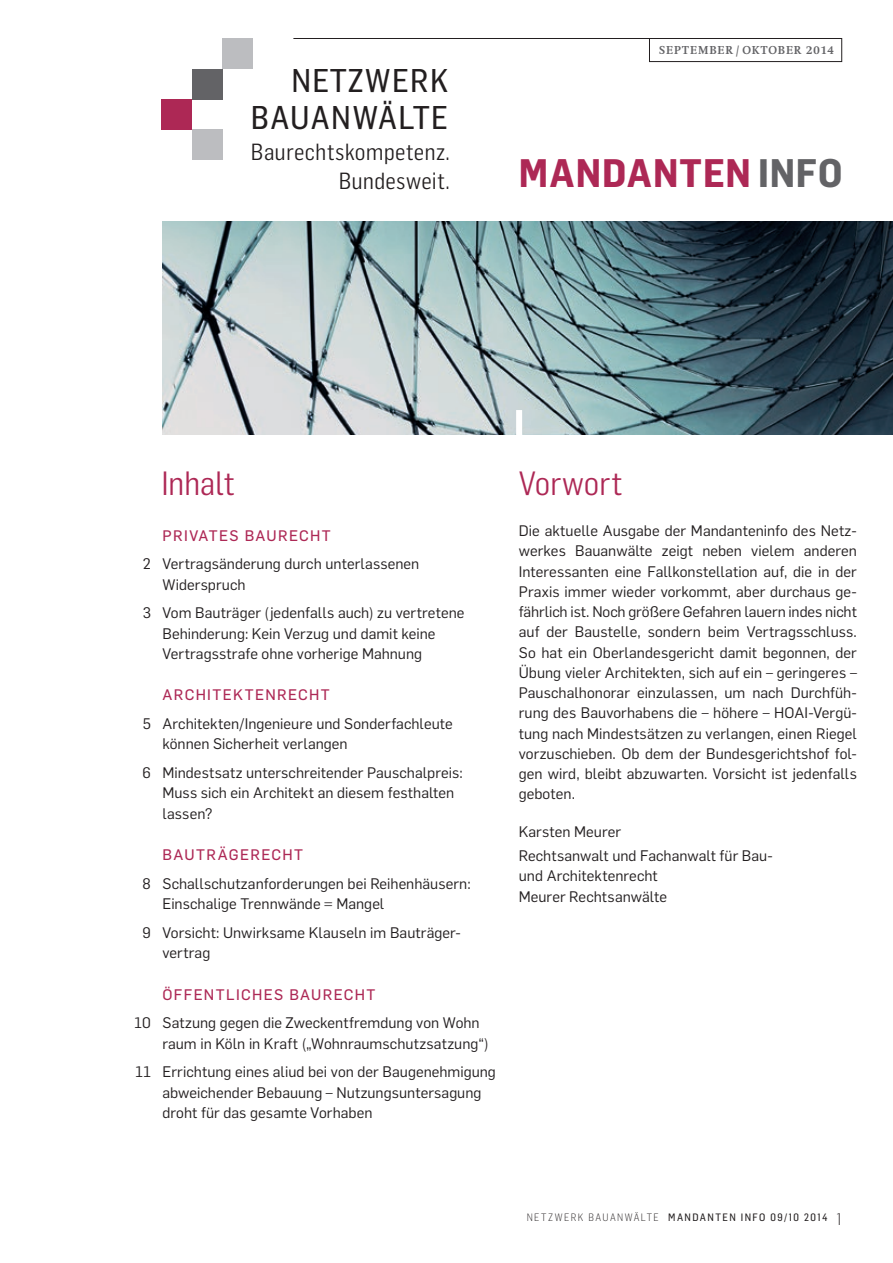
<style>
.page{position:relative;width:893px;height:1263px;background:#fff}
.page>*{position:absolute;margin:0;border:0;box-sizing:border-box;transform-origin:0 0}
.t1{font:700 39px "Flama Semicond";letter-spacing:.02em;color:#ad2855}
.t2{font:33px "Flama Semicond";letter-spacing:-.01em;color:#ad2855}
.t3{font:32.25px/36.5px "Flama Semicond Basic";letter-spacing:.04em;color:#231f20;text-align:right}
.t4{font:22.95px/28.8px "Flama Semicond";letter-spacing:.01em;color:#231f20;text-align:right}
.t5{font:15px/20.2px "Flama";letter-spacing:.005em;color:#231f20}
.t6{font:15px "Flama Basic";letter-spacing:.09em;color:#ad2855}
.t7{font:700 12px "Swift";letter-spacing:.08em;color:#636366}
.t8{font:10.5px "Flama Semicond Basic";letter-spacing:.13em;color:#231f20}
.s1{color:#636366}
.s2{font-family:"Flama Semicond";font-weight:300}
.s3{font-family:"Flama Semicond";font-weight:300;font-size:16.5px}
</style>
<div class="page">
<img style="left:162px;top:221px;width:731px;height:213px">
<div style="left:516px;top:410px;width:6px;height:112px;background:#fff"></div>
<div style="left:222px;top:39px;width:30px;height:30px;background:#bcbdc0"></div>
<div style="left:192px;top:69px;width:30px;height:30px;background:#636366"></div>
<div style="left:162px;top:99px;width:30px;height:31px;background:#ad2855"></div>
<div style="left:192px;top:130px;width:30px;height:30px;background:#bcbdc0"></div>
<svg style="left:293px;top:38px;width:549px;height:24px"></svg>
<h3 class="t3" style="left:251px;top:62px;width:199px">NETZWERK<br>BAUANWÄLTE</h3>
<h3 class="t4" style="left:251px;top:137px;width:200px">Baurechtskompetenz.<br>Bundesweit.</h3>
<p class="t7" style="left:659px;top:43px;width:176px">SEPTEMBER / OKTOBER 2014</p>
<h1 class="t1" style="left:519px;top:150px;width:325px">MANDANTEN <span class="s1">INFO</span></h1>
<h2 class="t2" style="left:162px;top:464px;width:75px">Inhalt</h2>
<p class="t6" style="left:162px;top:525px;width:170px">PRIVATES BAURECHT</p>
<p class="t5" style="left:162px;top:553px;width:258px;text-indent:-20px">2 Vertragsänderung durch unterlassenen<br>Widerspruch</p>
<p class="t5" style="left:162px;top:602px;width:304px;text-indent:-20px">3 Vom Bauträger (jedenfalls auch) zu vertretene<br>Behinderung: Kein Verzug und damit keine<br>Vertragsstrafe ohne vorherige Mahnung</p>
<p class="t6" style="left:162px;top:684px;width:169px">ARCHITEKTENRECHT</p>
<p class="t5" style="left:162px;top:713px;width:292px;text-indent:-20px">5 Architekten/Ingenieure und Sonderfachleute können Sicherheit verlangen</p>
<p class="t5" style="left:162px;top:762px;width:302px;text-indent:-20px">6 Mindestsatz unterschreitender Pauschalpreis:<br>Muss sich ein Architekt an diesem festhalten lassen?</p>
<p class="t6" style="left:162px;top:844px;width:142px">BAUTRÄGERECHT</p>
<p class="t5" style="left:162px;top:872px;width:310px;text-indent:-20px">8 Schallschutzanforderungen bei Reihenhäusern:<br>Einschalige Trennwände = Mangel</p>
<p class="t5" style="left:162px;top:921px;width:300px;text-indent:-20px">9 Vorsicht: Unwirksame Klauseln im Bauträger&shy;vertrag</p>
<p class="t6" style="left:162px;top:984px;width:215px">ÖFFENTLICHES BAURECHT</p>
<p class="t5" style="left:162px;top:1012px;width:328px;text-indent:-28px">10 Satzung gegen die Zweckentfremdung von Wohn raum in Köln in Kraft („Wohnraumschutzsatzung“)</p>
<p class="t5" style="left:162px;top:1061px;width:335px;text-indent:-27px">11 Errichtung eines aliud bei von der Baugenehmigung abweichender Bebauung – Nutzungsuntersagung droht für das gesamte Vorhaben</p>
<h2 class="t2" style="left:519px;top:464px;width:105px">Vorwort</h2>
<p class="t5" style="left:519px;top:520px;width:340px;text-align:justify">Die aktuelle Ausgabe der Mandanteninfo des Netz&shy;werkes Bauanwälte zeigt neben vielem anderen Interessanten eine Fallkonstellation auf, die in der Praxis immer wieder vorkommt, aber durchaus ge&shy;fährlich ist. Noch größere Gefahren lauern indes nicht auf der Baustelle, sondern beim Vertragsschluss.<br>So hat ein Oberlandesgericht damit begonnen, der Übung vieler Architekten, sich auf ein – geringeres – Pauschalhonorar einzulassen, um nach Durchfüh&shy;rung des Bauvorhabens die – höhere – HOAI-Vergü&shy;tung nach Mindestsätzen zu verlangen, einen Riegel vorzuschieben. Ob dem der Bundesgerichtshof fol&shy;gen wird, bleibt abzuwarten. Vorsicht ist jedenfalls geboten.</p>
<p class="t5" style="left:519px;top:818px;width:256px;line-height:24.5px">Karsten Meurer<br>Rechtsanwalt und Fachanwalt für Bau-</p>
<p class="t5" style="left:519px;top:865px;width:150px">und Architektenrecht<br>Meurer Rechtsanwälte</p>
<p class="t8" style="left:527px;top:1211px;width:317px"><span class="s2">NETZWERK BAUANWÄLTE</span> MANDANTEN INFO 09/10 2014 <span class="s3">1</span></p>
</div>
